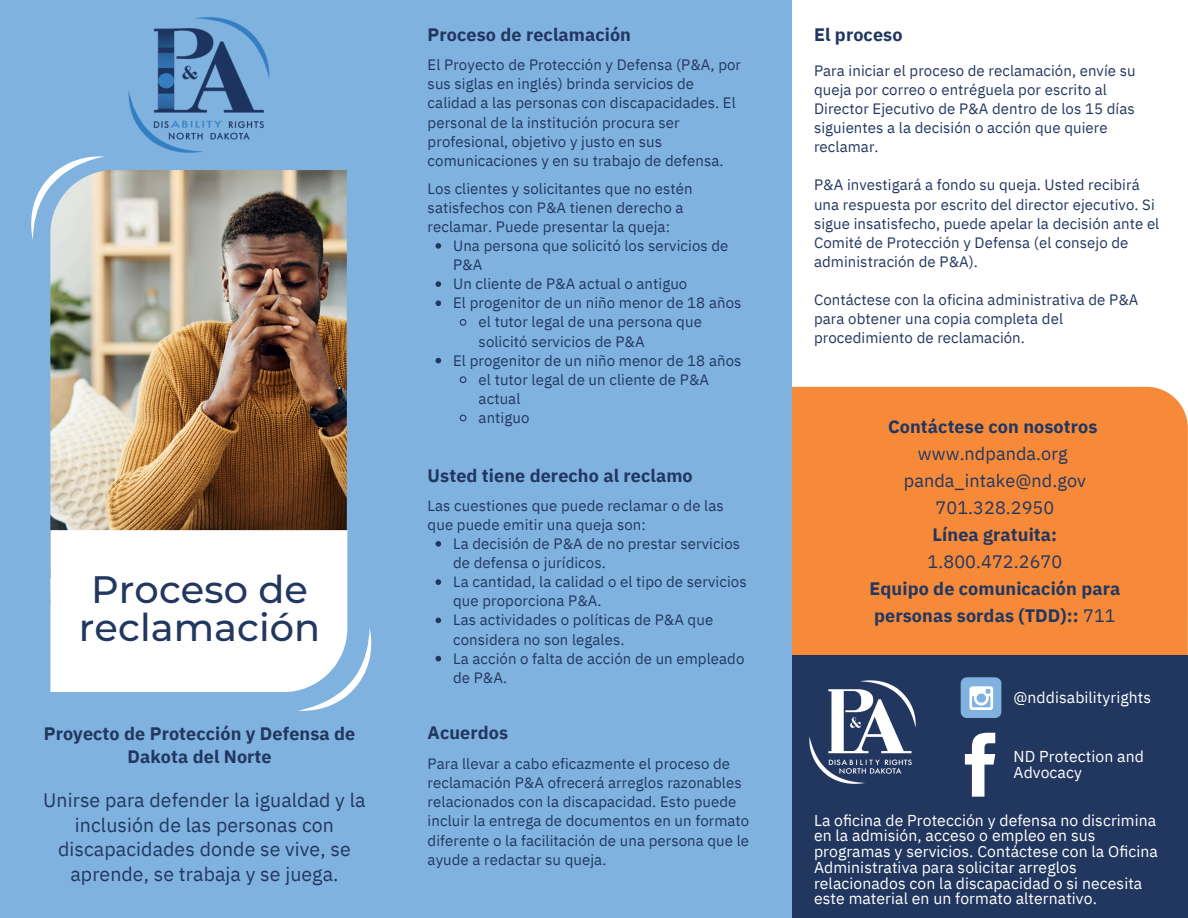
<style>
.page{position:relative;width:1188px;height:918px;background:#fff}
.page>*{position:absolute;margin:0;border:0;box-sizing:border-box;transform-origin:0 0}
.t1{font:500 38.25px/38px "Montserrat";color:#223760;text-align:center}
.t2{font:19.5px/24.8px "IBM Plex Sans";letter-spacing:.005em;color:#223760;text-align:center}
.t3{font:700 18px/27px "IBM Plex Sans";letter-spacing:.005em;color:#223760;text-align:center}
.t4{font:15.75px/15.8px "IBM Plex Sans";letter-spacing:.005em;color:#fff}
.t5{font:15px/19.2px "IBM Plex Sans";letter-spacing:.005em;color:#223760}
.s1{font-weight:400}
</style>
<div class="page">
<div style="left:792px;top:387px;width:396px;height:268px;background:#f68a39"></div>
<div style="left:792px;top:655px;width:396px;height:263px;background:#223760"></div>
<div style="left:1px;top:0;width:791px;height:918px;background:#80b2e0"></div>
<svg style="left:31px;top:156px;width:73px;height:84px"></svg>
<svg style="left:298px;top:627px;width:73px;height:84px"></svg>
<img style="left:50px;top:170px;width:297px;height:360px">
<div style="left:50px;top:530px;width:297px;height:162px;background:#fff"></div>
<svg style="left:436px;top:243px;width:5px;height:6px"></svg>
<svg style="left:436px;top:281px;width:5px;height:6px"></svg>
<svg style="left:436px;top:300px;width:5px;height:6px"></svg>
<svg style="left:459px;top:319px;width:8px;height:7px"></svg>
<svg style="left:436px;top:358px;width:5px;height:5px"></svg>
<svg style="left:459px;top:376px;width:8px;height:8px"></svg>
<svg style="left:459px;top:414px;width:8px;height:8px"></svg>
<svg style="left:436px;top:541px;width:5px;height:6px"></svg>
<svg style="left:436px;top:579px;width:5px;height:6px"></svg>
<svg style="left:436px;top:618px;width:5px;height:5px"></svg>
<svg style="left:436px;top:656px;width:5px;height:5px"></svg>
<img style="left:809px;top:680px;width:107px;height:104px">
<svg style="left:961px;top:677px;width:40px;height:41px"></svg>
<svg style="left:960px;top:678px;width:42px;height:119px"></svg>
<img style="left:128px;top:17px;width:142px;height:136px">
<p class="t1" style="left:79px;top:571px;width:243px">Proceso de reclamación</p>
<p class="t3" style="left:44px;top:722px;width:313px;line-height:22.5px">Proyecto de Protección y Defensa de<br>Dakota del Norte</p>
<p class="t2" style="left:43px;top:787px;width:324px">Unirse para defender la igualdad y la inclusión de las personas con discapacidades donde se vive, se aprende, se trabaja y se juega.</p>
<p class="t3" style="left:428px;top:21px;width:205px">Proceso de reclamación</p>
<p class="t5" style="left:428px;top:55px;width:315px">El Proyecto de Protección y Defensa (P&amp;A, por sus siglas en inglés) brinda servicios de calidad a las personas con discapacidades. El personal de la institución procura ser profesional, objetivo y justo en sus comunicaciones y en su trabajo de defensa.</p>
<p class="t5" style="left:428px;top:178px;width:267px">Los clientes y solicitantes que no estén satisfechos con P&amp;A tienen derecho a reclamar. Puede presentar la queja:</p>
<h1 class="t5" style="left:453px;top:236px;width:277px">Una persona que solicitó los servicios de<br>P&amp;A</h1>
<h2 class="t5" style="left:453px;top:274px;width:236px">Un cliente de P&amp;A actual o antiguo</h2>
<h3 class="t5" style="left:453px;top:293px;width:290px">El progenitor de un niño menor de 18 años</h3>
<h2 class="t5" style="left:479px;top:312px;width:225px">el tutor legal de una persona que solicitó servicios de P&amp;A</h2>
<p class="t5" style="left:453px;top:350px;width:290px">El progenitor de un niño menor de 18 años</p>
<p class="t5" style="left:479px;top:370px;width:232px">el tutor legal de un cliente de P&amp;A actual</p>
<p class="t5" style="left:479px;top:408px;width:52px">antiguo</p>
<p class="t3" style="left:428px;top:461px;width:267px">Usted tiene derecho al reclamo</p>
<p class="t5" style="left:428px;top:495px;width:298px">Las cuestiones que puede reclamar o de las que puede emitir una queja son:</p>
<p class="t5" style="left:453px;top:534px;width:289px">La decisión de P&amp;A de no prestar servicios de defensa o jurídicos.</p>
<p class="t5" style="left:453px;top:572px;width:295px">La cantidad, la calidad o el tipo de servicios que proporciona P&amp;A.</p>
<h2 class="t5" style="left:453px;top:610px;width:262px">Las actividades o políticas de P&amp;A que considera no son legales.</h2>
<p class="t5" style="left:453px;top:648px;width:293px">La acción o falta de acción de un empleado de P&amp;A.</p>
<p class="t3" style="left:428px;top:719px;width:82px">Acuerdos</p>
<p class="t5" style="left:428px;top:754px;width:323px">Para llevar a cabo eficazmente el proceso de reclamación P&amp;A ofrecerá arreglos razonables relacionados con la discapacidad. Esto puede incluir la entrega de documentos en un formato diferente o la facilitación de una persona que le ayude a redactar su queja.</p>
<p class="t3" style="left:814px;top:20px;width:90px">El proceso</p>
<h2 class="t5" style="left:814px;top:61px;width:323px">Para iniciar el proceso de reclamación, envíe su queja por correo o entréguela por escrito al Director Ejecutivo de P&amp;A dentro de los 15 días siguientes a la decisión o acción que quiere reclamar.</h2>
<h2 class="t5" style="left:814px;top:175px;width:347px">P&amp;A investigará a fondo su queja. Usted recibirá una respuesta por escrito del director ejecutivo. Si sigue insatisfecho, puede apelar la decisión ante el Comité de Protección y Defensa (el consejo de administración de P&amp;A).</h2>
<p class="t5" style="left:814px;top:290px;width:326px">Contáctese con la oficina administrativa de P&amp;A para obtener una copia completa del procedimiento de reclamación.</p>
<h3 class="t3" style="left:870px;top:413px;width:252px">Contáctese con nosotros <span class="s1">www.ndpanda.org panda_intake@nd.gov<br>701.328.2950<br></span>Línea gratuita:<br><span class="s1">1.800.472.2670<br></span>Equipo de comunicación para personas sordas (TDD):: <span class="s1">711</span></h3>
<p class="t4" style="left:1014px;top:690px;width:139px">@nddisabilityrights</p>
<p class="t4" style="left:1014px;top:748px;width:132px">ND Protection and<br>Advocacy</p>
<p class="t4" style="left:814px;top:812px;width:345px">La oficina de Protección y defensa no discrimina en la admisión, acceso o empleo en sus programas y servicios. Contáctese con la Oficina Administrativa para solicitar arreglos relacionados con la discapacidad o si necesita este material en un formato alternativo.</p>
</div>
